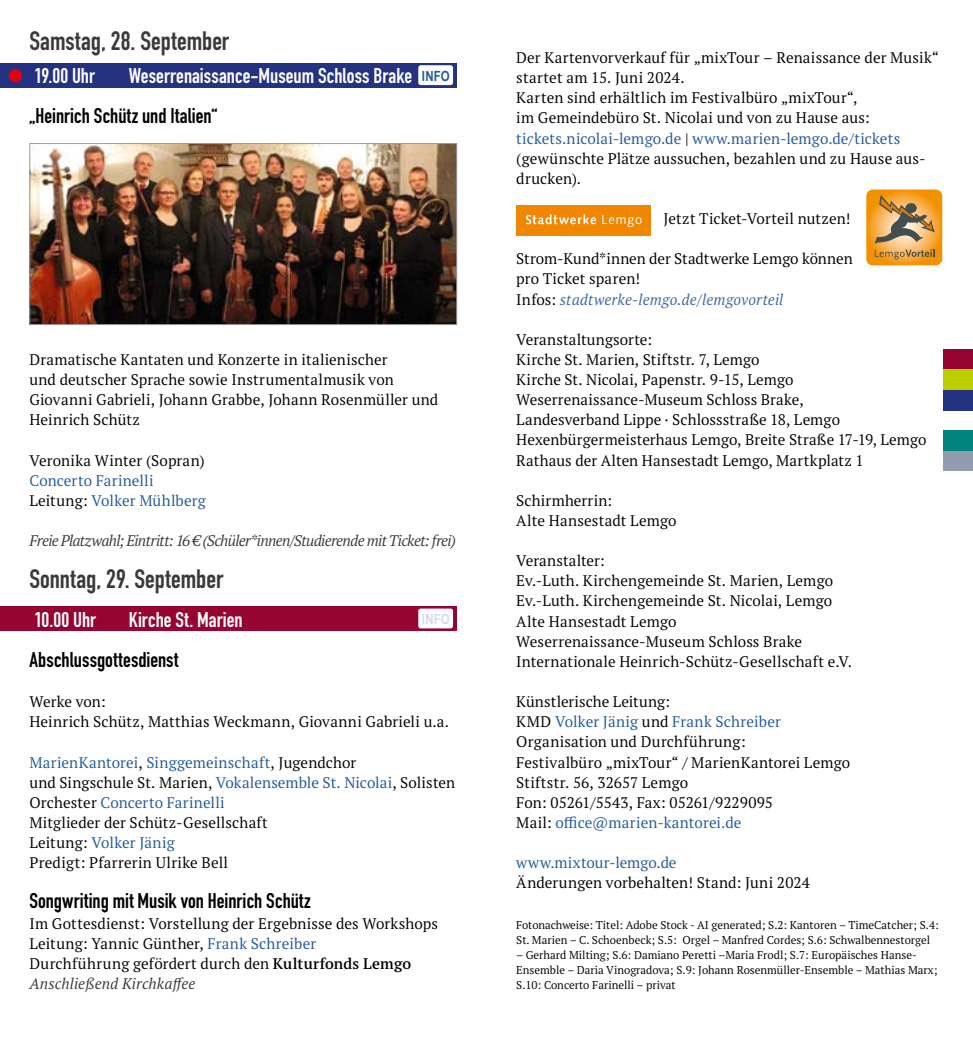
<style>
.page{position:relative;width:973px;height:1042px;background:#fff}
.page>*{position:absolute;margin:0;border:0;box-sizing:border-box;transform-origin:0 0}
.t1{font:700 26.25px "DIN Condensed";color:#3a3a39}
.t2{font:700 21px "DIN Condensed";color:#000}
.t3{font:700 21px "DIN Condensed";color:#fff}
.t4{font:15.4px/20.1px "PT Serif Pro";letter-spacing:.01em;color:#000}
.t5{font:italic 15.4px "PT Serif Pro";letter-spacing:-.045em;color:#3a3a39}
.t6{font:15.4px/20.1px "PT Serif Pro";letter-spacing:.005em;color:#22599b}
.t7{font:700 14px "Arial Narrow";color:#22599b}
.t8{font:700 14px "Arial Narrow";color:#d4d8eb}
.t9{font:11.38px/14.9px "PT Serif Pro";color:#000}
.s1{color:#000}
.s2{color:#22599b}
.s3{font-weight:600}
.s4{font-style:italic;color:#3a3a39}
.s5{font-style:italic;color:#3d67a5}
</style>
<div class="page">
<div style="left:943px;top:350px;width:29px;height:20px;background:#960431"></div>
<div style="left:943px;top:370px;width:29px;height:20px;background:#bbcf00"></div>
<div style="left:943px;top:390px;width:29px;height:20px;background:#243282"></div>
<div style="left:943px;top:450px;width:29px;height:20px;background:#939cae"></div>
<div style="left:943px;top:430px;width:29px;height:20px;background:#00827d"></div>
<svg style="left:866px;top:189px;width:76px;height:76px;background:#d79940"></svg>
<div style="left:516px;top:205px;width:135px;height:30px;background:#f18700"></div>
<svg style="left:526px;top:214px;width:70px;height:10px"></svg>
<svg style="left:602px;top:215px;width:39px;height:12px"></svg>
<div style="left:0;top:606px;width:456px;height:25px;background:#960431"></div>
<div style="left:0;top:63px;width:456px;height:25px;background:#243282"></div>
<img style="left:32px;top:145px;width:423px;height:178px">
<div style="left:30px;top:143px;width:427px;height:182px;border:1px solid #9c9c9d"></div>
<div style="left:9px;top:69px;width:13px;height:13px;background:#e3000b;border-radius:50%"></div>
<div style="left:418px;top:65px;width:35px;height:20px;background:#fff;border-radius:2px"></div>
<div style="left:418px;top:608px;width:35px;height:20px;background:#fff;border-radius:2px"></div>
<h1 class="t1" style="left:29px;top:23px;width:201px">Samstag, 28. September</h1>
<h2 class="t3" style="left:34px;top:62px;width:62px">19.00 Uhr</h2>
<h2 class="t3" style="left:129px;top:62px;width:285px">Weserrenaissance-Museum Schloss Brake</h2>
<h2 class="t2" style="left:29px;top:102px;width:189px">„Heinrich Schütz und Italien“</h2>
<p class="t7" style="left:422px;top:65px;width:29px">INFO</p>
<p class="t4" style="left:29px;top:349px;width:410px">Dramatische Kantaten und Konzerte in italienischer<br>und deutscher Sprache sowie Instrumentalmusik von Giovanni Gabrieli, Johann Grabbe, Johann Rosenmüller und Heinrich Schütz</p>
<p class="t4" style="left:29px;top:450px;width:177px">Veronika Winter (Sopran)</p>
<p class="t6" style="left:29px;top:470px;width:178px">Concerto Farinelli<br><span class="s1">Leitung:</span> Volker Mühlberg</p>
<p class="t5" style="left:29px;top:530px;width:428px">Freie Platzwahl; Eintritt: 16 € (Schüler*innen/Studierende mit Ticket: frei)</p>
<h1 class="t1" style="left:29px;top:561px;width:195px">Sonntag, 29. September</h1>
<h2 class="t3" style="left:34px;top:605px;width:63px">10.00 Uhr</h2>
<h2 class="t3" style="left:129px;top:605px;width:115px">Kirche St. Marien</h2>
<h2 class="t2" style="left:29px;top:645px;width:150px">Abschlussgottesdienst</h2>
<p class="t4" style="left:29px;top:691px;width:421px">Werke von:<br>Heinrich Schütz, Matthias Weckmann, Giovanni Gabrieli u.a.</p>
<p class="t4" style="left:29px;top:752px;width:427px"><span class="s2">MarienKantorei</span>, <span class="s2">Singgemeinschaft</span>, Jugendchor<br>und Singschule St. Marien, <span class="s2">Vokalensemble St. Nicolai</span>, Solisten Orchester <span class="s2">Concerto Farinelli<br></span>Mitglieder der Schütz-Gesellschaft<br>Leitung: <span class="s2">Volker Jänig<br></span>Predigt: Pfarrerin Ulrike Bell</p>
<h2 class="t2" style="left:29px;top:887px;width:283px">Songwriting mit Musik von Heinrich Schütz</h2>
<p class="t4" style="left:29px;top:913px;width:410px">Im Gottesdienst: Vorstellung der Ergebnisse des Workshops Leitung: Yannic Günther, <span class="s2">Frank Schreiber<br></span>Durchführung gefördert durch den <span class="s3">Kulturfonds Lemgo </span><span class="s4">Anschließend Kirchkaffee</span></p>
<p class="t8" style="left:422px;top:608px;width:29px">INFO</p>
<p class="t4" style="left:516px;top:47px;width:424px">Der Kartenvorverkauf für „mixTour – Renaissance der Musik“ startet am 15. Juni 2024.<br>Karten sind erhältlich im Festivalbüro „mixTour“,<br>im Gemeindebüro St. Nicolai und von zu Hause aus: <span class="s2">tickets.nicolai-lemgo.de</span> | <span class="s2">www.marien-lemgo.de/tickets </span>(gewünschte Plätze aussuchen, bezahlen und zu Hause aus&shy;drucken).</p>
<p class="t4" style="left:663px;top:208px;width:189px">Jetzt Ticket-Vorteil nutzen!</p>
<p class="t4" style="left:516px;top:248px;width:338px">Strom-Kund*innen der Stadtwerke Lemgo können pro Ticket sparen!<br>Infos: <span class="s5">stadtwerke-lemgo.de/lemgovorteil</span></p>
<p class="t4" style="left:516px;top:329px;width:412px">Veranstaltungsorte:<br>Kirche St. Marien, Stiftstr. 7, Lemgo<br>Kirche St. Nicolai, Papenstr. 9-15, Lemgo Weserrenaissance-Museum Schloss Brake,<br>Landesverband Lippe · Schlossstraße 18, Lemgo Hexenbürgermeisterhaus Lemgo, Breite Straße 17-19, Lemgo Rathaus der Alten Hansestadt Lemgo, Martkplatz 1</p>
<p class="t4" style="left:516px;top:490px;width:162px">Schirmherrin:<br>Alte Hansestadt Lemgo</p>
<p class="t4" style="left:516px;top:550px;width:337px">Veranstalter:<br>Ev.-Luth. Kirchengemeinde St. Marien, Lemgo Ev.-Luth. Kirchengemeinde St. Nicolai, Lemgo Alte Hansestadt Lemgo Weserrenaissance-Museum Schloss Brake Internationale Heinrich-Schütz-Gesellschaft e.V.</p>
<p class="t4" style="left:516px;top:691px;width:335px">Künstlerische Leitung:<br>KMD <span class="s2">Volker Jänig</span> und <span class="s2">Frank Schreiber </span>Organisation und Durchführung:<br>Festivalbüro „mixTour“ / MarienKantorei Lemgo Stiftstr. 56, 32657 Lemgo<br>Fon: 05261/5543, Fax: 05261/9229095<br>Mail: <span class="s2">office@marien-kantorei.de</span></p>
<p class="t6" style="left:516px;top:852px;width:162px">www.mixtour-lemgo.de</p>
<p class="t4" style="left:516px;top:872px;width:295px">Änderungen vorbehalten! Stand: Juni 2024</p>
<p class="t9" style="left:516px;top:917px;width:424px">Fotonachweise: Titel: Adobe Stock - AI generated; S.2: Kantoren – TimeCatcher; S.4:<br>St. Marien – C. Schoenbeck; S.5: Orgel – Manfred Cordes; S.6: Schwalbennestorgel</p>
<p class="t9" style="left:516px;top:947px;width:422px">– Gerhard Milting; S.6: Damiano Peretti –Maria Frodl; S.7: Europäisches Hanse-<br>Ensemble – Daria Vinogradova; S.9: Johann Rosenmüller-Ensemble – Mathias Marx;<br>S.10: Concerto Farinelli – privat</p>
</div>
